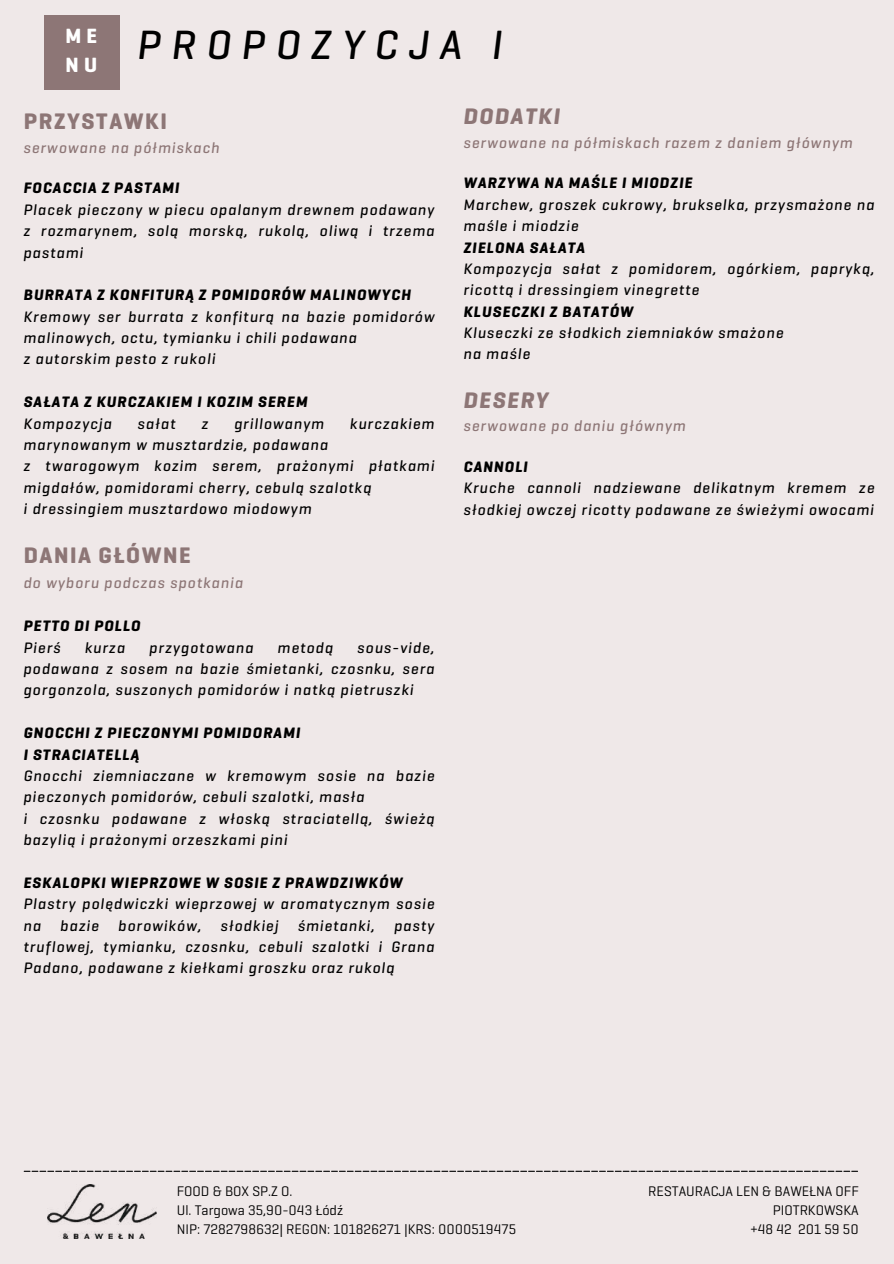
<style>
.page{position:relative;width:894px;height:1264px;background:#fff}
.page>*{position:absolute;margin:0;border:0;box-sizing:border-box;transform-origin:0 0}
.t1{font:italic 500 41.55px "Geogrotesque Cyr";letter-spacing:.25em;color:#000}
.t2{font:700 22.95px "Geogrotesque Cyr";letter-spacing:.07em;color:#8d7676}
.t3{font:italic 700 22.95px "Geogrotesque Cyr";letter-spacing:.07em;color:#8d7676}
.t4{font:700 21px/29.2px "Geogrotesque Cyr";color:#fff}
.t5{font:italic 500 15.45px/21.3px "Geogrotesque Cyr";letter-spacing:.07em;color:#000}
.t6{font:italic 700 15.45px/21.3px "Geogrotesque Cyr";letter-spacing:.07em;color:#000}
.t7{font:italic 500 15.45px "Geogrotesque Cyr";letter-spacing:.07em;color:#8d7676}
.t8{font:14.1px/19.2px "Geogrotesque Cyr";color:#000}
</style>
<div class="page">
<div style="left:0;top:0;width:893px;height:1263px;background:#efe8e8"></div>
<svg style="left:24px;top:1170px;width:833px;height:1px"></svg>
<img style="left:48px;top:1184px;width:109px;height:54px">
<div style="left:44px;top:15px;width:75px;height:74px;background:#8d7676"></div>
<h3 class="t4" style="left:65px;top:23px;width:33px">ME<br>NU</h3>
<h1 class="t1" style="left:137px;top:30px;width:367px">PROPOZYCJA I</h1>
<h2 class="t2" style="left:24px;top:113px;width:145px">PRZYSTAWKI</h2>
<p class="t7" style="left:24px;top:142px;width:197px">serwowane na półmiskach</p>
<p class="t6" style="left:24px;top:179px;width:157px">FOCACCIA Z PASTAMI</p>
<p class="t5" style="left:24px;top:200px;width:412px;text-align:justify">Placek pieczony w piecu opalanym drewnem podawany z rozmarynem, solą morską, rukolą, oliwą i trzema pastami</p>
<p class="t6" style="left:24px;top:286px;width:389px">BURRATA Z KONFITURĄ Z POMIDORÓW MALINOWYCH</p>
<p class="t5" style="left:24px;top:307px;width:412px">Kremowy ser burrata z konfiturą na bazie pomidorów malinowych, octu, tymianku i chili podawana<br>z autorskim pesto z rukoli</p>
<p class="t6" style="left:24px;top:393px;width:285px">SAŁATA Z KURCZAKIEM I KOZIM SEREM</p>
<p class="t5" style="left:24px;top:414px;width:90px">Kompozycja</p>
<p class="t5" style="left:138px;top:414px;width:39px">sałat</p>
<p class="t5" style="left:202px;top:414px;width:8px">z</p>
<p class="t5" style="left:234px;top:414px;width:91px">grillowanym</p>
<p class="t5" style="left:350px;top:414px;width:86px">kurczakiem</p>
<p class="t5" style="left:24px;top:435px;width:412px">marynowanym w musztardzie, podawana<br>z twarogowym kozim serem, prażonymi płatkami migdałów, pomidorami cherry, cebulą szalotką<br>i dressingiem musztardowo miodowym</p>
<h2 class="t2" style="left:24px;top:546px;width:168px">DANIA GŁÓWNE</h2>
<p class="t7" style="left:24px;top:577px;width:221px">do wyboru podczas spotkania</p>
<p class="t6" style="left:24px;top:616px;width:118px">PETTO DI POLLO</p>
<p class="t5" style="left:24px;top:638px;width:39px">Pierś</p>
<p class="t5" style="left:85px;top:638px;width:42px">kurza</p>
<p class="t5" style="left:149px;top:638px;width:105px">przygotowana</p>
<p class="t5" style="left:278px;top:638px;width:57px">metodą</p>
<p class="t5" style="left:24px;top:638px;width:412px;text-align:justify;text-indent:334px">sous-vide, podawana z sosem na bazie śmietanki, czosnku, sera gorgonzola, suszonych pomidorów i natką pietruszki</p>
<p class="t6" style="left:24px;top:723px;width:278px">GNOCCHI Z PIECZONYMI POMIDORAMI<br>I STRACIATELLĄ</p>
<p class="t5" style="left:24px;top:766px;width:412px">Gnocchi ziemniaczane w kremowym sosie na bazie pieczonych pomidorów, cebuli szalotki, masła<br>i czosnku podawane z włoską straciatellą, świeżą bazylią i prażonymi orzeszkami pini</p>
<p class="t6" style="left:24px;top:873px;width:380px">ESKALOPKI WIEPRZOWE W SOSIE Z PRAWDZIWKÓW</p>
<p class="t5" style="left:24px;top:894px;width:412px">Plastry polędwiczki wieprzowej w aromatycznym sosie na</p>
<p class="t5" style="left:61px;top:916px;width:40px">bazie</p>
<p class="t5" style="left:118px;top:916px;width:84px">borowików,</p>
<p class="t5" style="left:221px;top:916px;width:59px">słodkiej</p>
<p class="t5" style="left:298px;top:916px;width:78px">śmietanki,</p>
<p class="t5" style="left:24px;top:916px;width:412px;text-align:justify;text-indent:370px">pasty truflowej, tymianku, czosnku, cebuli szalotki i Grana Padano, podawane z kiełkami groszku oraz rukolą</p>
<h2 class="t3" style="left:463px;top:108px;width:98px">DODATKI</h2>
<p class="t7" style="left:463px;top:137px;width:390px">serwowane na półmiskach razem z daniem głównym</p>
<p class="t6" style="left:463px;top:174px;width:230px">WARZYWA NA MAŚLE I MIODZIE</p>
<p class="t5" style="left:463px;top:195px;width:412px">Marchew, groszek cukrowy, brukselka, przysmażone na maśle i miodzie</p>
<p class="t6" style="left:463px;top:238px;width:123px">ZIELONA SAŁATA</p>
<p class="t5" style="left:463px;top:259px;width:412px">Kompozycja sałat z pomidorem, ogórkiem, papryką, ricottą i dressingiem vinegrette</p>
<p class="t6" style="left:463px;top:302px;width:171px">KLUSECZKI Z BATATÓW</p>
<p class="t5" style="left:463px;top:323px;width:321px">Kluseczki ze słodkich ziemniaków smażone na maśle</p>
<h2 class="t3" style="left:463px;top:391px;width:86px">DESERY</h2>
<p class="t7" style="left:463px;top:420px;width:224px">serwowane po daniu głównym</p>
<p class="t6" style="left:463px;top:457px;width:66px">CANNOLI</p>
<p class="t5" style="left:463px;top:479px;width:412px">Kruche cannoli nadziewane delikatnym kremem ze słodkiej owczej ricotty podawane ze świeżymi owocami</p>
<p class="t8" style="left:177px;top:1182px;width:340px">FOOD &amp; BOX SP.Z O.<br>Ul. Targowa 35,90-043 Łódź<br>NIP: 7282798632| REGON: 101826271 |KRS: 0000519475</p>
<p class="t8" style="left:648px;top:1182px;width:212px;text-align:right">RESTAURACJA LEN &amp; BAWEŁNA OFF<br>PIOTRKOWSKA<br>+48 42 201 59 50</p>
</div>
